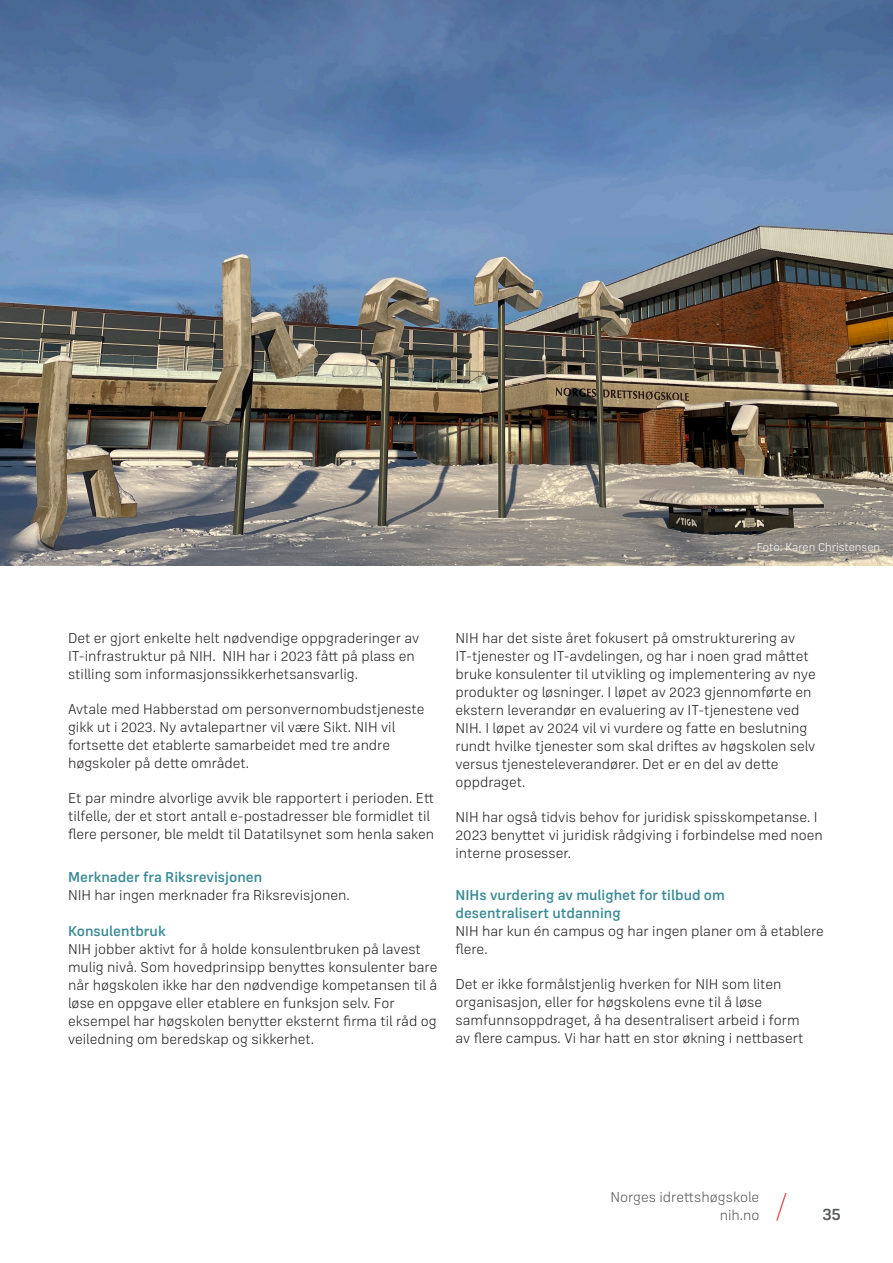
<style>
.page{position:relative;width:893px;height:1263px;background:#fff}
.page>*{position:absolute;margin:0;border:0;box-sizing:border-box;transform-origin:0 0}
.t1{font:500 18px "Frygia";color:#57585a}
.Brød__0_4_avstand_etter{font:300 15px/18px "Frygia";color:#231f20}
.Brød__0_avstand_etter{font:300 15px/18px "Frygia";color:#231f20}
.Mellomtittel__h3{font:500 15px/18px "Frygia";color:#398a94}
.t2{font:300 15px/18px "Frygia";color:#57585a;text-align:right}
.Billedtekst__topp___venstre_jus{font:300 12px "Frygia";color:#fff}
</style>
<div class="page">
<svg style="left:776px;top:1192px;width:11px;height:29px"></svg>
<img style="left:0;top:0;width:893px;height:566px">
<p class="Billedtekst__topp___venstre_jus" style="left:757px;top:539px;width:125px">Foto: Karen Christensen</p>
<p class="Brød__0_4_avstand_etter" style="left:68px;top:628px;width:353px">Det er gjort enkelte helt nødvendige oppgraderinger av<br>IT-infrastruktur på NIH. NIH har i 2023 fått på plass en stilling som informasjonssikkerhetsansvarlig.</p>
<p class="Brød__0_4_avstand_etter" style="left:68px;top:699px;width:358px">Avtale med Habberstad om personvernombudstjeneste gikk ut i 2023. Ny avtalepartner vil være Sikt. NIH vil fortsette det etablerte samarbeidet med tre andre høgskoler på dette området.</p>
<p class="Brød__0_4_avstand_etter" style="left:68px;top:788px;width:368px">Et par mindre alvorlige avvik ble rapportert i perioden. Ett tilfelle, der et stort antall e-postadresser ble formidlet til flere personer, ble meldt til Datatilsynet som henla saken</p>
<h3 class="Mellomtittel__h3" style="left:68px;top:868px;width:196px">Merknader fra Riksrevisjonen</h3>
<p class="Brød__0_4_avstand_etter" style="left:68px;top:886px;width:283px">NIH har ingen merknader fra Riksrevisjonen.</p>
<h3 class="Mellomtittel__h3" style="left:68px;top:922px;width:99px">Konsulentbruk</h3>
<p class="Brød__0_avstand_etter" style="left:68px;top:940px;width:371px">NIH jobber aktivt for å holde konsulentbruken på lavest mulig nivå. Som hovedprinsipp benyttes konsulenter bare når høgskolen ikke har den nødvendige kompetansen til å løse en oppgave eller etablere en funksjon selv. For eksempel har høgskolen benytter eksternt firma til råd og veiledning om beredskap og sikkerhet.</p>
<p class="Brød__0_4_avstand_etter" style="left:455px;top:628px;width:362px">NIH har det siste året fokusert på omstrukturering av IT-tjenester og IT-avdelingen, og har i noen grad måttet bruke konsulenter til utvikling og implementering av nye produkter og løsninger. I løpet av 2023 gjennomførte en ekstern leverandør en evaluering av IT-tjenestene ved NIH. I løpet av 2024 vil vi vurdere og fatte en beslutning rundt hvilke tjenester som skal driftes av høgskolen selv versus tjenesteleverandører. Det er en del av dette oppdraget.</p>
<p class="Brød__0_4_avstand_etter" style="left:455px;top:807px;width:369px">NIH har også tidvis behov for juridisk spisskompetanse. I<br>2023 benyttet vi juridisk rådgiving i forbindelse med noen interne prosesser.</p>
<h3 class="Mellomtittel__h3" style="left:455px;top:886px;width:271px">NIHs vurdering av mulighet for tilbud om desentralisert utdanning</h3>
<p class="Brød__0_4_avstand_etter" style="left:455px;top:922px;width:370px">NIH har kun én campus og har ingen planer om å etablere flere.</p>
<p class="Brød__0_4_avstand_etter" style="left:455px;top:975px;width:350px">Det er ikke formålstjenlig hverken for NIH som liten organisasjon, eller for høgskolens evne til å løse samfunnsoppdraget, å ha desentralisert arbeid i form av flere campus. Vi har hatt en stor økning i nettbasert</p>
<p class="t2" style="left:610px;top:1188px;width:150px">Norges idrettshøgskole nih.no</p>
<p class="t1" style="left:822px;top:1202px;width:20px">35</p>
</div>
